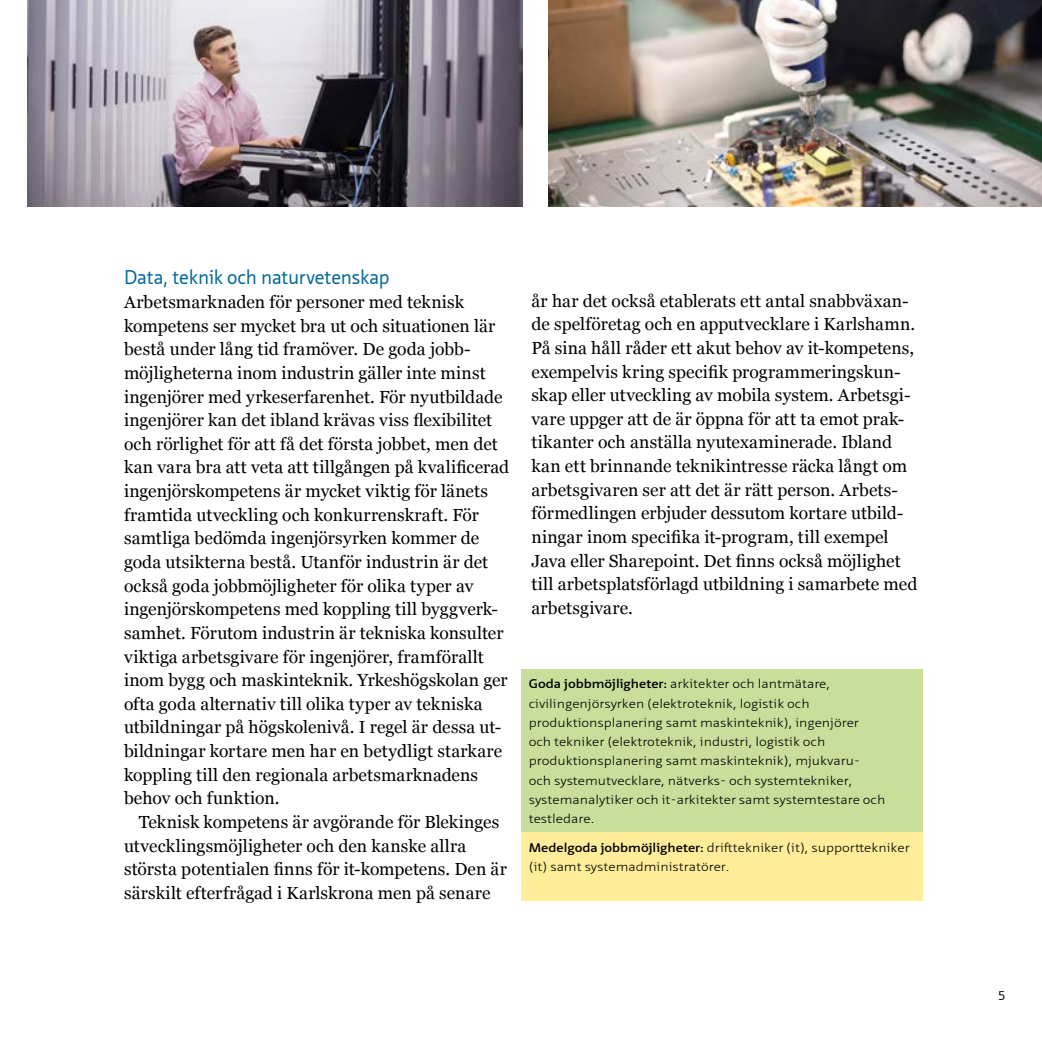
<style>
.page{position:relative;width:1042px;height:1042px;background:#fff}
.page>*{position:absolute;margin:0;border:0;box-sizing:border-box;transform-origin:0 0}
.t1{font:19.25px "Neue Sans Pro";letter-spacing:-.01em;color:#00699a}
.t2{font:17.5px/23.6px "Georgia";letter-spacing:.005em;color:#000}
.t3{font:300 12.25px/19.2px "Neue Sans Pro";color:#000;scale:1.17 1}
.t4{font:12.25px "Neue Sans Pro";color:#000}
.s1{font-weight:600}
</style>
<div class="page">
<img style="left:28px;top:0;width:495px;height:207px">
<img style="left:549px;top:0;width:493px;height:207px">
<div style="left:521px;top:669px;width:402px;height:164px;background:#c9de9b"></div>
<div style="left:521px;top:832px;width:402px;height:68px;background:#ffed99"></div>
<p class="t1" style="left:124px;top:265px;width:267px">Data, teknik och naturvetenskap</p>
<p class="t2" style="left:124px;top:291px;width:386px">Arbetsmarknaden för personer med teknisk kompetens ser mycket bra ut och situationen lär bestå under lång tid framöver. De goda jobb&shy;möjligheterna inom industrin gäller inte minst ingenjörer med yrkeserfarenhet. För nyutbildade ingenjörer kan det ibland krävas viss flexibilitet och rörlighet för att få det första jobbet, men det kan vara bra att veta att tillgången på kvalificerad ingenjörskompetens är mycket viktig för länets framtida utveckling och konkurrenskraft. För samtliga bedömda ingenjörsyrken kommer de goda utsikterna bestå. Utanför industrin är det också goda jobbmöjligheter för olika typer av ingenjörskompetens med koppling till byggverk&shy;samhet. Förutom industrin är tekniska konsulter viktiga arbetsgivare för ingenjörer, framförallt inom bygg och maskinteknik. Yrkeshögskolan ger ofta goda alternativ till olika typer av tekniska utbildningar på högskolenivå. I regel är dessa ut&shy;bildningar kortare men har en betydligt starkare koppling till den regionala arbetsmarknadens behov och funktion.</p>
<p class="t2" style="left:124px;top:810px;width:384px;text-indent:15px">Teknisk kompetens är avgörande för Blekinges utvecklingsmöjligheter och den kanske allra största potentialen finns för it-kompetens. Den är särskilt efterfrågad i Karlskrona men på senare</p>
<p class="t2" style="left:531px;top:289px;width:387px">år har det också etablerats ett antal snabbväxan&shy;de spelföretag och en apputvecklare i Karlshamn.<br>På sina håll råder ett akut behov av it-kompetens, exempelvis kring specifik programmeringskun&shy;skap eller utveckling av mobila system. Arbetsgi&shy;vare uppger att de är öppna för att ta emot prak&shy;tikanter och anställa nyutexaminerade. Ibland kan ett brinnande teknikintresse räcka långt om arbetsgivaren ser att det är rätt person. Arbets&shy;förmedlingen erbjuder dessutom kortare utbild&shy;ningar inom specifika it-program, till exempel Java eller Sharepoint. Det finns också möjlighet till arbetsplatsförlagd utbildning i samarbete med arbetsgivare.</p>
<p class="t3" style="left:529px;top:674px;width:306px"><span class="s1">Goda jobbmöjligheter:</span> arkitekter och lantmätare, civilingenjörsyrken (elektroteknik, logistik och produktionsplanering samt maskinteknik), ingenjörer<br>och tekniker (elektroteknik, industri, logistik och produktionsplanering samt maskinteknik), mjukvaru&shy;och systemutvecklare, nätverks- och systemtekniker, systemanalytiker och it-arkitekter samt systemtestare och testledare.</p>
<p class="t3" style="left:529px;top:838px;width:327px"><span class="s1">Medelgoda jobbmöjligheter:</span> drifttekniker (it), supporttekniker (it) samt systemadministratörer.</p>
<p class="t4" style="left:998px;top:988px;width:9px">5</p>
</div>
